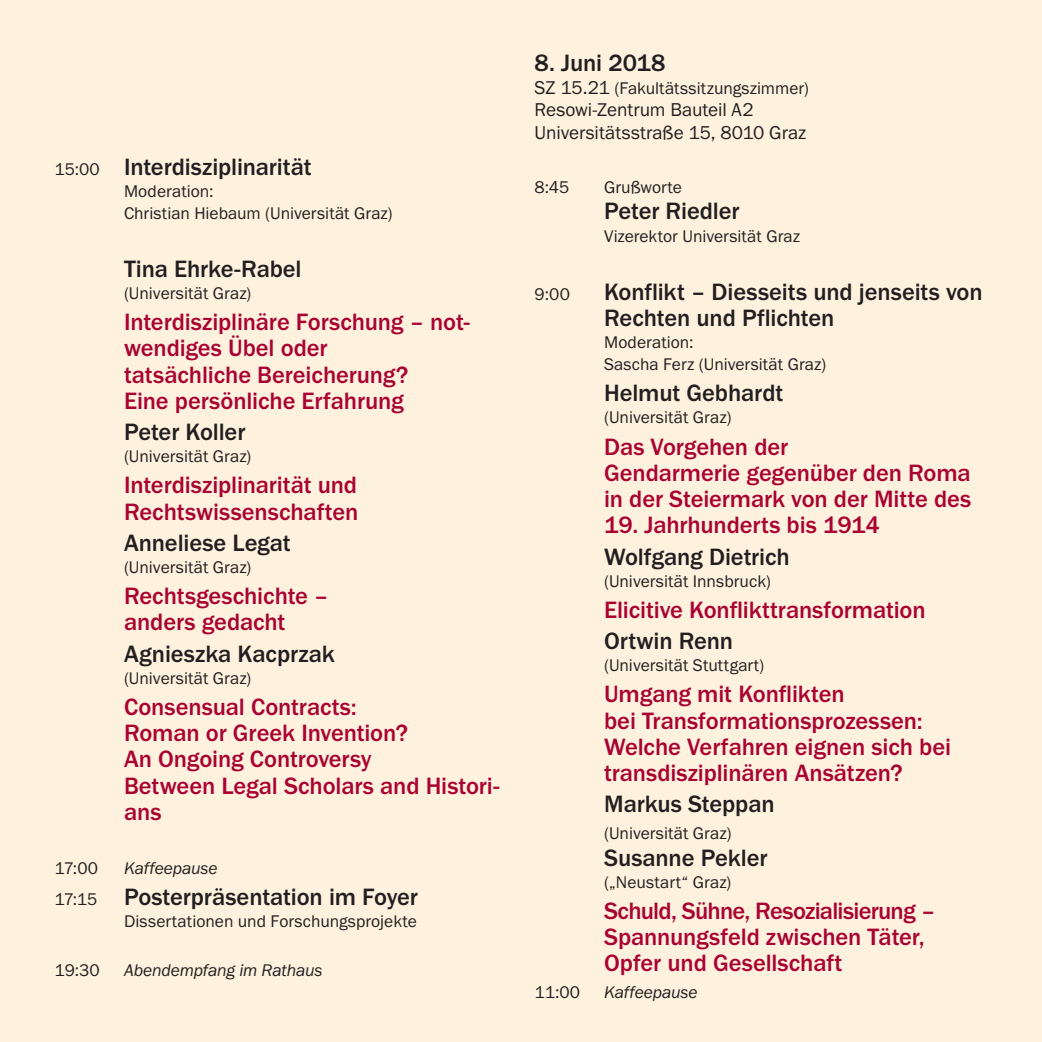
<style>
.page{position:relative;width:1042px;height:1042px;background:#fef2df}
.page>*{position:absolute;margin:0;border:0;box-sizing:border-box;transform-origin:0 0}
.t1{font:500 24.5px/26.2px "Franklin Gothic URW";letter-spacing:-.005em;color:#a90332}
.t2{font:500 24.5px/26.2px "Franklin Gothic URW";letter-spacing:-.005em;color:#231f20}
.t3{font:19.25px/22.8px "Franklin Gothic URW Boo";letter-spacing:-.005em;color:#231f20}
.t4{font:17.5px/22.1px "Franklin Gothic URW Boo";color:#231f20}
.t5{font:17.5px "Franklin Gothic URW Boo Ita";letter-spacing:-.01em;color:#231f20}
.s1{font-family:"Franklin Gothic URW Boo";font-weight:400;font-size:17.5px}
.s2{font-size:19.25px}
</style>
<div class="page">
<p class="t2" style="left:55px;top:153px;width:258px"><span class="s1">15:00</span> Interdisziplinarität</p>
<p class="t4" style="left:124px;top:179px;width:270px">Moderation:<br>Christian Hiebaum (Universität Graz)</p>
<p class="t2" style="left:124px;top:255px;width:179px">Tina Ehrke-Rabel</p>
<p class="t4" style="left:124px;top:282px;width:129px">(Universität Graz)</p>
<p class="t1" style="left:124px;top:308px;width:347px">Interdisziplinäre Forschung – not&shy;wendiges Übel oder<br>tatsächliche Bereicherung?<br>Eine persönliche Erfahrung</p>
<p class="t2" style="left:124px;top:418px;width:123px">Peter Koller</p>
<p class="t4" style="left:124px;top:445px;width:129px">(Universität Graz)</p>
<p class="t1" style="left:124px;top:472px;width:236px">Interdisziplinarität und<br>Rechtswissenschaften</p>
<p class="t2" style="left:124px;top:529px;width:168px">Anneliese Legat</p>
<p class="t4" style="left:124px;top:556px;width:129px">(Universität Graz)</p>
<p class="t1" style="left:124px;top:582px;width:206px">Rechtsgeschichte – anders gedacht</p>
<p class="t2" style="left:124px;top:640px;width:212px">Agnieszka Kacprzak</p>
<p class="t4" style="left:124px;top:666px;width:129px">(Universität Graz)</p>
<p class="t1" style="left:124px;top:693px;width:377px">Consensual Contracts:<br>Roman or Greek Invention?<br>An Ongoing Controversy<br>Between Legal Scholars and Histori&shy;ans</p>
<p class="t4" style="left:55px;top:857px;width:45px">17:00</p>
<p class="t5" style="left:124px;top:857px;width:95px">Kaffeepause</p>
<p class="t2" style="left:55px;top:883px;width:365px"><span class="s1">17:15</span> Posterpräsentation im Foyer</p>
<p class="t4" style="left:124px;top:910px;width:294px">Dissertationen und Forschungsprojekte</p>
<p class="t4" style="left:55px;top:959px;width:47px">19:30</p>
<p class="t5" style="left:124px;top:959px;width:200px">Abendempfang im Rathaus</p>
<p class="t2" style="left:535px;top:49px;width:132px">8. Juni 2018</p>
<p class="t4" style="left:535px;top:76px;width:276px"><span class="s2">SZ 15.21</span> (Fakultätssitzungszimmer)</p>
<p class="t3" style="left:535px;top:98px;width:273px">Resowi-Zentrum Bauteil A2<br>Universitätsstraße 15, 8010 Graz</p>
<p class="t4" style="left:535px;top:176px;width:36px">8:45</p>
<p class="t4" style="left:604px;top:176px;width:79px">Grußworte</p>
<p class="t2" style="left:604px;top:198px;width:137px">Peter Riedler</p>
<p class="t4" style="left:604px;top:224px;width:198px">Vizerektor Universität Graz</p>
<p class="t4" style="left:534px;top:283px;width:37px">9:00</p>
<p class="t2" style="left:604px;top:278px;width:380px">Konflikt – Diesseits und jenseits von<br>Rechten und Pflichten</p>
<p class="t4" style="left:604px;top:331px;width:224px">Moderation:<br>Sascha Ferz (Universität Graz)</p>
<p class="t2" style="left:604px;top:380px;width:181px">Helmut Gebhardt</p>
<p class="t4" style="left:604px;top:406px;width:129px">(Universität Graz)</p>
<p class="t1" style="left:604px;top:433px;width:369px">Das Vorgehen der<br>Gendarmerie gegenüber den Roma in der Steiermark von der Mitte des</p>
<p class="t1" style="left:604px;top:512px;width:277px">19. Jahrhunderts bis 1914</p>
<p class="t2" style="left:604px;top:543px;width:187px">Wolfgang Dietrich</p>
<p class="t4" style="left:604px;top:569px;width:168px">(Universität Innsbruck)</p>
<p class="t1" style="left:604px;top:596px;width:323px">Elicitive Konflikttransformation</p>
<p class="t2" style="left:604px;top:627px;width:131px">Ortwin Renn</p>
<p class="t4" style="left:604px;top:654px;width:162px">(Universität Stuttgart)</p>
<p class="t1" style="left:604px;top:680px;width:348px">Umgang mit Konflikten<br>bei Transformationsprozessen:<br>Welche Verfahren eignen sich bei transdisziplinären Ansätzen?</p>
<p class="t2" style="left:604px;top:790px;width:172px">Markus Steppan</p>
<p class="t4" style="left:604px;top:822px;width:129px">(Universität Graz)</p>
<p class="t2" style="left:604px;top:844px;width:165px">Susanne Pekler</p>
<p class="t4" style="left:604px;top:870px;width:129px">(„Neustart“ Graz)</p>
<p class="t1" style="left:604px;top:897px;width:333px">Schuld, Sühne, Resozialisierung –<br>Spannungsfeld zwischen Täter,<br>Opfer und Gesellschaft</p>
<p class="t4" style="left:535px;top:981px;width:47px">11:00</p>
<p class="t5" style="left:604px;top:981px;width:95px">Kaffeepause</p>
</div>
